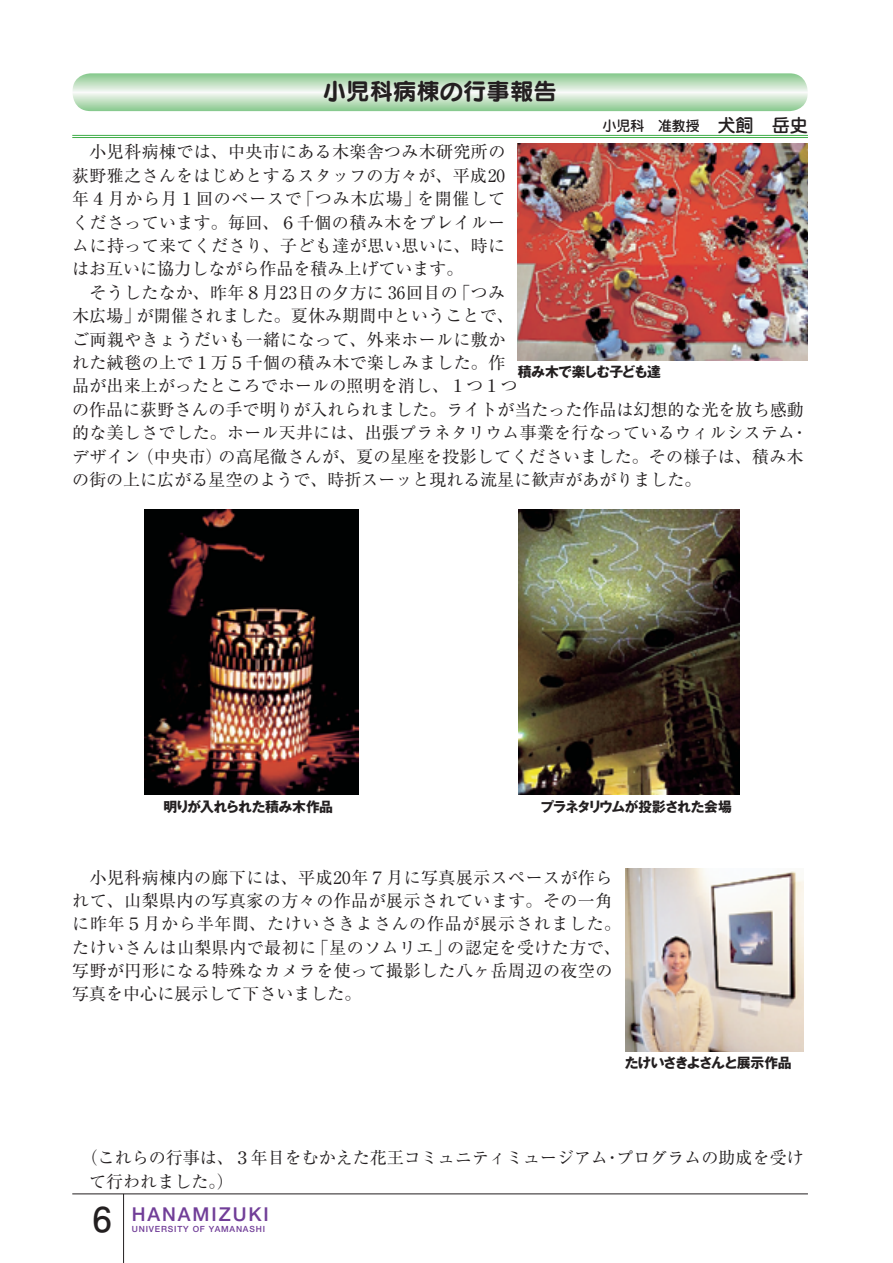
<style>
.page{position:relative;width:893px;height:1263px;background:#fff}
.page>*{position:absolute;margin:0;border:0;box-sizing:border-box;transform-origin:0 0}
.t1{font:23.4px "Seurat Pro B";color:#231f20}
.t2{font:500 19.2px "Helvetica Neue";letter-spacing:.1em;color:#713e98}
.t3{font:16.95px/23.4px "Ryumin Pro";letter-spacing:.02em;color:#231f20}
.t4{font:16.95px/23.4px "Ryumin Pro";color:#231f20}
.t5{font:700 13.8px "Gothic MB101 Pr 5";letter-spacing:-.065em;color:#231f20}
.t6{font:500 13.8px "Jun 34 Pro";color:#231f20}
.t7{font:700 13.8px "Gothic MB101 Pr 5";letter-spacing:-.04em;color:#231f20}
.t8{font:500 8.55px "Helvetica Neue";letter-spacing:.095em;color:#713e98}
.s1{font-size:18px}
.s2{font-family:"Futo Go B101 Pro";font-weight:700;font-size:34.05px;color:#231f20}
</style>
<div class="page">
<svg style="left:73px;top:73px;width:735px;height:38px"></svg>
<hr style="left:72px;top:135px;width:736px;height:1px;background:#40ae49">
<hr style="left:72px;top:137px;width:736px;height:1px;background:#40ae49">
<hr style="left:72px;top:1193px;width:736px;height:1px;background:#231f20">
<hr style="left:123px;top:1194px;width:1px;height:69px;background:#231f20">
<img style="left:518px;top:144px;width:289px;height:216px">
<img style="left:145px;top:509px;width:213px;height:285px">
<img style="left:519px;top:509px;width:221px;height:285px">
<img style="left:625px;top:868px;width:179px;height:183px">
<h1 class="t1" style="left:323px;top:75px;width:235px">小児科病棟の行事報告</h1>
<p class="t6" style="left:603px;top:114px;width:207px">小児科　准教授<span class="s1">　犬飼　岳史</span></p>
<p class="t3" style="left:72px;top:139px;width:737px">　小児科病棟では、中央市にある木楽舎つみ木研究所の<br>荻野雅之さんをはじめとするスタッフの方々が、平成20<br>年４月から月１回のペースで「つみ木広場」を開催して<br>くださっています。毎回、６千個の積み木をプレイルー<br>ムに持って来てくださり、子ども達が思い思いに、時に<br>はお互いに協力しながら作品を積み上げています。<br>　そうしたなか、昨年８月23日の夕方に 36回目の「つみ<br>木広場」が開催されました。夏休み期間中ということで、<br>ご両親やきょうだいも一緒になって、外来ホールに敷か<br>れた絨毯の上で１万５千個の積み木で楽しみました。作<br>品が出来上がったところでホールの照明を消し、１つ１つ<br>の作品に荻野さんの手で明りが入れられました。ライトが当たった作品は幻想的な光を放ち感動的な美しさでした。ホール天井には、出張プラネタリウム事業を行なっているウィルシステム・デザイン（中央市）の高尾徹さんが、夏の星座を投影してくださいました。その様子は、積み木の街の上に広がる星空のようで、時折スーッと現れる流星に歓声があがりました。</p>
<p class="t5" style="left:518px;top:360px;width:145px">積み木で楽しむ子ども達</p>
<p class="t7" style="left:163px;top:795px;width:171px">明りが入れられた積み木作品</p>
<p class="t5" style="left:540px;top:795px;width:193px">プラネタリウムが投影された会場</p>
<p class="t3" style="left:72px;top:864px;width:550px">　小児科病棟内の廊下には、平成20年７月に写真展示スペースが作られて、山梨県内の写真家の方々の作品が展示されています。その一角に昨年５月から半年間、たけいさきよさんの作品が展示されました。たけいさんは山梨県内で最初に「星のソムリエ」の認定を受けた方で、写野が円形になる特殊なカメラを使って撮影した八ヶ岳周辺の夜空の写真を中心に展示して下さいました。</p>
<p class="t5" style="left:625px;top:1052px;width:168px">たけいさきよさんと展示作品</p>
<p class="t4" style="left:72px;top:1145px;width:733px">　（これらの行事は、３年目をむかえた花王コミュニティミュージアム・プログラムの助成を受け　て行われました。）</p>
<p class="t2" style="left:93px;top:1203px;width:177px"><span class="s2">6</span> HANAMIZUKI</p>
<p class="t8" style="left:132px;top:1224px;width:135px">UNIVERSITY OF YAMANASHI</p>
</div>
